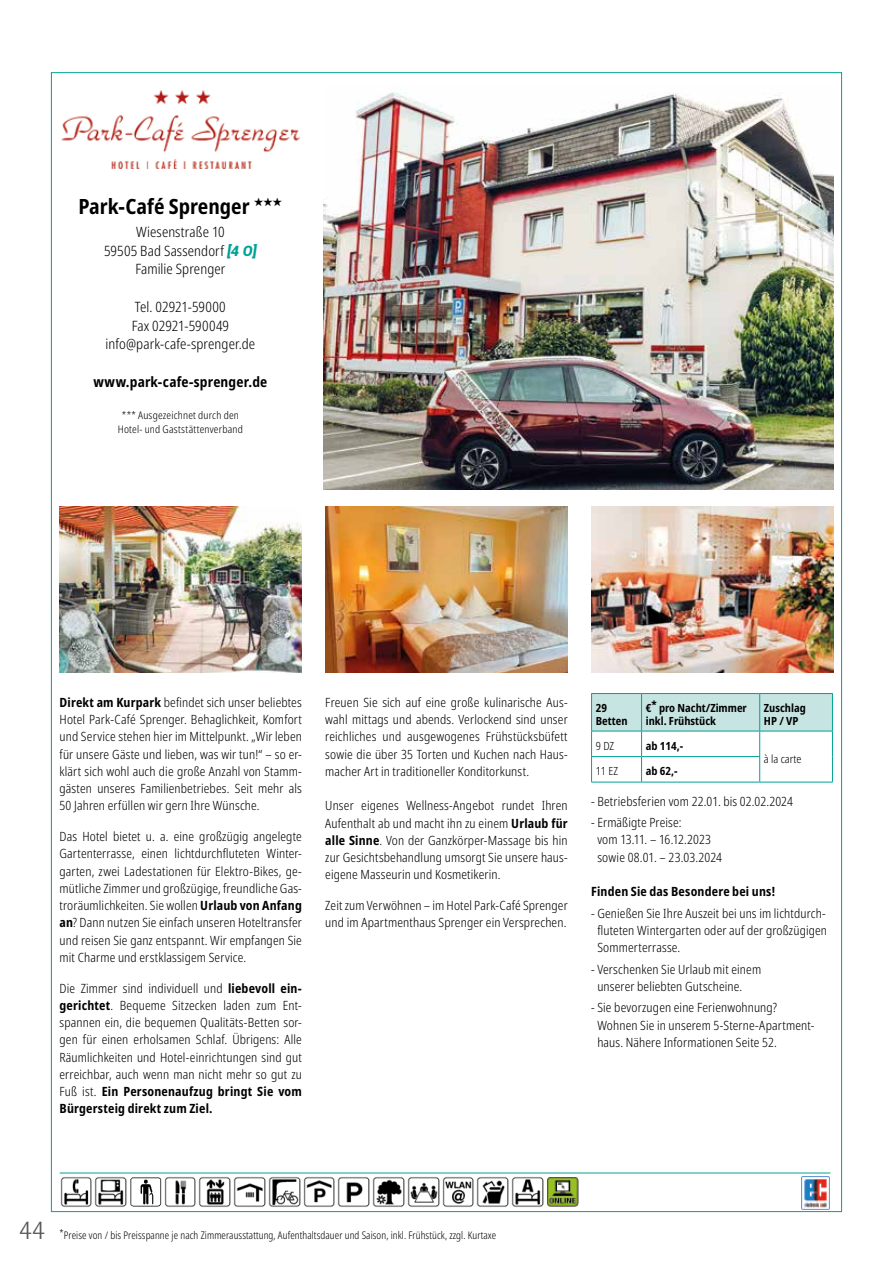
<style>
.page{position:relative;width:893px;height:1263px;background:#fff}
.page>*{position:absolute;margin:0;border:0;box-sizing:border-box;transform-origin:0 0}
.t1{font:300 27px "AT Rotis Sans Serif";color:#575756}
.t2{font:700 condensed 21px "Noto Sans";color:#000}
.t3{font:300 condensed 14.25px/18.8px "Noto Sans";letter-spacing:.005em;color:#000;text-align:center}
.t4{font:700 condensed 14.25px "Noto Sans";letter-spacing:.01em;color:#000}
.t5{font:300 condensed 12.75px/17.2px "Noto Sans";letter-spacing:.01em;color:#000;text-align:justify}
.t6{font:700 condensed 12.75px "Noto Sans";letter-spacing:.015em;color:#000}
.t7{font:700 condensed 11.25px/13.5px "Noto Sans";color:#000}
.t8{font:300 condensed 11.25px "Noto Sans";color:#000}
.t9{font:300 condensed 10.5px "Noto Sans";letter-spacing:.01em;color:#000;scale:.95 1}
.t10{font:300 condensed 10.5px/13.5px "Noto Sans";letter-spacing:.01em;color:#000;text-align:center}
.s1{font-family:"Roboto";font-weight:900;font-style:italic;font-stretch:normal;color:#00a295}
.s2{font-weight:700}
</style>
<div class="page">
<div style="left:51px;top:72px;width:791px;height:1140px;background:#fff;border:1px solid #00a295"></div>
<img style="left:324px;top:92px;width:510px;height:397px">
<img style="left:60px;top:507px;width:242px;height:166px">
<img style="left:325px;top:507px;width:243px;height:166px">
<hr style="left:60px;top:1172px;width:770px;height:1px;background:#00a295">
<img style="left:802px;top:1177px;width:27px;height:33px">
<img style="left:60px;top:1177px;width:32px;height:30px">
<img style="left:164px;top:1177px;width:32px;height:30px">
<img style="left:95px;top:1177px;width:32px;height:30px">
<img style="left:199px;top:1177px;width:32px;height:30px">
<img style="left:234px;top:1177px;width:32px;height:30px">
<img style="left:268px;top:1177px;width:33px;height:30px">
<img style="left:373px;top:1177px;width:32px;height:30px">
<img style="left:407px;top:1177px;width:33px;height:30px">
<img style="left:442px;top:1177px;width:32px;height:30px">
<img style="left:477px;top:1177px;width:32px;height:30px">
<img style="left:547px;top:1177px;width:32px;height:30px">
<img style="left:512px;top:1177px;width:32px;height:30px">
<img style="left:130px;top:1177px;width:32px;height:30px">
<img style="left:338px;top:1177px;width:32px;height:30px">
<img style="left:303px;top:1177px;width:32px;height:30px">
<img style="left:61px;top:90px;width:239px;height:79px">
<img style="left:591px;top:507px;width:242px;height:166px">
<hr style="left:760px;top:782px;width:73px;height:1px;background:#00a295">
<hr style="left:591px;top:782px;width:51px;height:1px;background:#00a295">
<svg style="left:591px;top:693px;width:242px;height:89px"></svg>
<hr style="left:642px;top:782px;width:118px;height:1px;background:#00a295">
<h2 class="t2" style="left:78px;top:191px;width:205px">Park-Café Sprenger ★★★</h2>
<p class="t3" style="left:104px;top:223px;width:154px">Wiesenstraße 10<br>59505 Bad Sassendorf <span class="s1">[4 O]<br></span>Familie Sprenger</p>
<p class="t3" style="left:105px;top:298px;width:151px">Tel. 02921-59000<br>Fax 02921-590049 info@park-cafe-sprenger.de</p>
<p class="t4" style="left:94px;top:371px;width:175px">www.park-cafe-sprenger.de</p>
<p class="t10" style="left:118px;top:409px;width:127px">*** Ausgezeichnet durch den<br>Hotel- und Gaststättenverband</p>
<p class="t5" style="left:60px;top:694px;width:244px"><span class="s2">Direkt am Kurpark</span> befindet sich unser beliebtes Hotel Park-Café Sprenger. Behaglichkeit, Komfort und Service stehen hier im Mittelpunkt. „Wir leben für unsere Gäste und lieben, was wir tun!“ – so er&shy;klärt sich wohl auch die große Anzahl von Stamm&shy;gästen unseres Familienbetriebes. Seit mehr als 50 Jahren erfüllen wir gern Ihre Wünsche.</p>
<p class="t5" style="left:60px;top:828px;width:244px">Das Hotel bietet u. a. eine großzügig angelegte Gartenterrasse, einen lichtdurchfluteten Winter&shy;garten, zwei Ladestationen für Elektro-Bikes, ge&shy;mütliche Zimmer und großzügige, freundliche Gas&shy;troräumlichkeiten. Sie wollen <span class="s2">Urlaub von Anfang an</span>? Dann nutzen Sie einfach unseren Hoteltransfer und reisen Sie ganz entspannt. Wir empfangen Sie mit Charme und erstklassigem Service.</p>
<p class="t5" style="left:60px;top:980px;width:244px">Die Zimmer sind individuell und <span class="s2">liebevoll ein&shy;gerichtet</span>. Bequeme Sitzecken laden zum Ent&shy;spannen ein, die bequemen Qualitäts-Betten sor&shy;gen für einen erholsamen Schlaf. Übrigens: Alle Räumlichkeiten und Hotel-einrichtungen sind gut erreichbar, auch wenn man nicht mehr so gut zu Fuß ist. <span class="s2">Ein Personenaufzug bringt Sie vom Bürgersteig direkt zum Ziel.</span></p>
<p class="t5" style="left:325px;top:694px;width:244px">Freuen Sie sich auf eine große kulinarische Aus&shy;wahl mittags und abends. Verlockend sind unser reichliches und ausgewogenes Frühstücksbüfett sowie die über 35 Torten und Kuchen nach Haus&shy;macher Art in traditioneller Konditorkunst.</p>
<p class="t5" style="left:325px;top:797px;width:244px">Unser eigenes Wellness-Angebot rundet Ihren Aufenthalt ab und macht ihn zu einem <span class="s2">Urlaub für alle Sinne</span>. Von der Ganzkörper-Massage bis hin zur Gesichtsbehandlung umsorgt Sie unsere haus&shy;eigene Masseurin und Kosmetikerin.</p>
<p class="t5" style="left:325px;top:897px;width:244px">Zeit zum Verwöhnen – im Hotel Park-Café Sprenger und im Apartmenthaus Sprenger ein Versprechen.</p>
<p class="t7" style="left:596px;top:701px;width:33px">29<br>Betten</p>
<p class="t7" style="left:646px;top:701px;width:103px">€* pro Nacht/Zimmer inkl. Frühstück</p>
<p class="t7" style="left:764px;top:701px;width:43px">Zuschlag<br>HP / VP</p>
<p class="t8" style="left:596px;top:738px;width:20px">9 DZ</p>
<p class="t7" style="left:646px;top:739px;width:39px">ab 114,-</p>
<p class="t8" style="left:764px;top:751px;width:39px">à la carte</p>
<p class="t8" style="left:596px;top:763px;width:24px">11 EZ</p>
<p class="t7" style="left:646px;top:765px;width:33px">ab 62,-</p>
<p class="t5" style="left:591px;top:793px;width:203px">- Betriebsferien vom 22.01. bis 02.02.2024</p>
<p class="t5" style="left:597px;top:814px;width:126px;text-align:left;text-indent:-6px">- Ermäßigte Preise:<br>vom 13.11. – 16.12.2023 sowie 08.01. – 23.03.2024</p>
<p class="t6" style="left:591px;top:882px;width:186px">Finden Sie das Besondere bei uns!</p>
<p class="t5" style="left:597px;top:905px;width:231px;text-indent:-6px">- Genießen Sie Ihre Auszeit bei uns im lichtdurch&shy;fluteten Wintergarten oder auf der großzügigen Sommerterrasse.</p>
<p class="t5" style="left:597px;top:961px;width:165px;text-indent:-6px">- Verschenken Sie Urlaub mit einem unserer beliebten Gutscheine.</p>
<p class="t5" style="left:597px;top:999px;width:219px;text-align:left;text-indent:-6px">- Sie bevorzugen eine Ferienwohnung?<br>Wohnen Sie in unserem 5-Sterne-Apartment&shy;haus. Nähere Informationen Seite 52.</p>
<h1 class="t1" style="left:19px;top:1214px;width:27px">44</h1>
<p class="t9" style="left:60px;top:1227px;width:461px">*Preise von / bis Preisspanne je nach Zimmerausstattung, Aufenthaltsdauer und Saison, inkl. Frühstück, zzgl. Kurtaxe</p>
</div>
